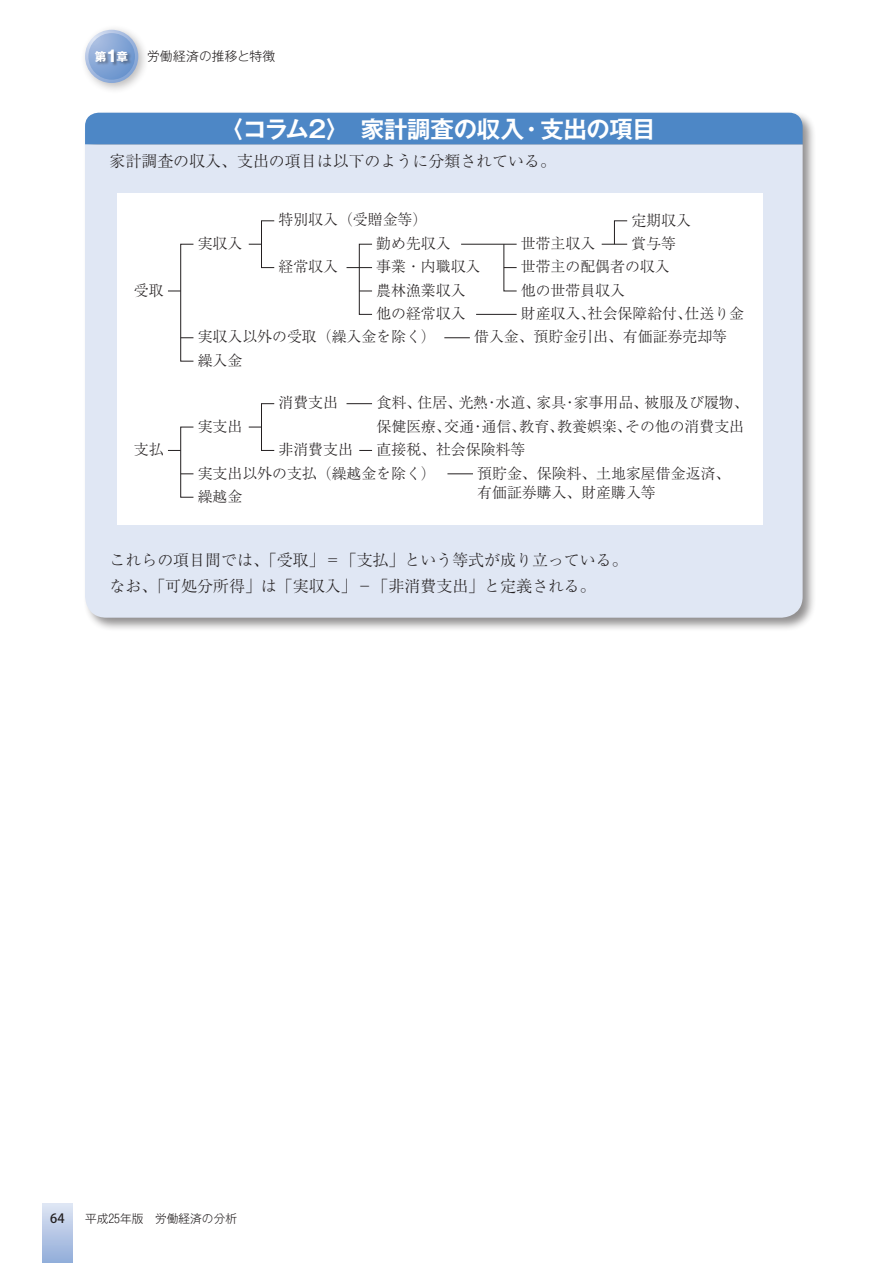
<style>
.page{position:relative;width:893px;height:1263px;background:#fff}
.page>*{position:absolute;margin:0;border:0;box-sizing:border-box;transform-origin:0 0}
.t1{font:700 23.4px "Gothic MB101 Pr 6 De";letter-spacing:-.01em;color:#fff}
.t2{font:300 15.9px/26.5px "Ryumin Pr 6";color:#231f20}
.t3{font:300 14.85px/23.4px "Ryumin Pr 6";color:#231f20}
.t4{font:300 12.75px "Gothic MB101 Pr 6";letter-spacing:.005em;color:#231f20}
.t5{font:500 12.75px "Koz Go Pro";color:#231f20}
.t6{font:300 11.7px "Gothic MB101 Pr 6";color:#231f20}
.t7{font:700 11.7px "Gothic MB101 Pr 6";color:#fff}
.s1{font-size:15.75px}
</style>
<div class="page">
<div style="left:43px;top:1203px;width:29px;height:60px;background:linear-gradient(to bottom,#dfe6f4,#92add9)"></div>
<div style="left:80px;top:25px;width:69px;height:69px;background:#231f20;opacity:.3"></div>
<svg style="left:85px;top:30px;width:53px;height:53px"></svg>
<svg style="left:88px;top:33px;width:47px;height:47px"></svg>
<div style="left:95px;top:50px;width:37px;height:16px;background:#231f20;opacity:.4"></div>
<div style="left:83px;top:110px;width:734px;height:522px;background:#231f20;opacity:.5"></div>
<div style="left:85px;top:113px;width:718px;height:32px;background:#4d87c6"></div>
<div style="left:85px;top:145px;width:718px;height:473px;background:#e0e7f4"></div>
<div style="left:117px;top:193px;width:646px;height:332px;background:#fff"></div>
<svg style="left:168px;top:291px;width:12px;height:1px"></svg>
<svg style="left:444px;top:337px;width:26px;height:1px"></svg>
<div style="left:180px;top:244px;width:14px;height:117px;border:1px solid #231f20"></div>
<svg style="left:249px;top:244px;width:12px;height:1px"></svg>
<div style="left:261px;top:221px;width:13px;height:47px;border:1px solid #231f20"></div>
<svg style="left:347px;top:267px;width:23px;height:1px"></svg>
<div style="left:359px;top:244px;width:13px;height:71px;border:1px solid #231f20"></div>
<hr style="left:461px;top:244px;width:56px;height:1px;background:#231f20">
<hr style="left:476px;top:314px;width:41px;height:1px;background:#231f20">
<svg style="left:503px;top:244px;width:14px;height:47px"></svg>
<svg style="left:602px;top:220px;width:26px;height:25px"></svg>
<svg style="left:168px;top:450px;width:12px;height:1px"></svg>
<svg style="left:447px;top:474px;width:26px;height:1px"></svg>
<div style="left:180px;top:427px;width:14px;height:70px;border:1px solid #231f20"></div>
<svg style="left:249px;top:427px;width:12px;height:1px"></svg>
<div style="left:261px;top:403px;width:13px;height:48px;border:1px solid #231f20"></div>
<svg style="left:347px;top:403px;width:25px;height:1px"></svg>
<svg style="left:359px;top:450px;width:13px;height:1px"></svg>
<p class="t7" style="left:95px;top:46px;width:35px">第<span class="s1">1</span>章</p>
<p class="t4" style="left:147px;top:46px;width:130px">労働経済の推移と特徴</p>
<h1 class="t1" style="left:220px;top:109px;width:437px">〈コラム2〉　家計調査の収入・支出の項目</h1>
<p class="t2" style="left:109px;top:147px;width:448px">家計調査の収入、支出の項目は以下のように分類されている。</p>
<p class="t3" style="left:134px;top:277px;width:31px">受取</p>
<p class="t3" style="left:134px;top:437px;width:31px">支払</p>
<p class="t3" style="left:198px;top:231px;width:46px">実収入</p>
<p class="t3" style="left:278px;top:207px;width:150px">特別収入（受贈金等）</p>
<p class="t3" style="left:278px;top:254px;width:61px">経常収入</p>
<p class="t3" style="left:376px;top:254px;width:106px">事業・内職収入</p>
<p class="t3" style="left:376px;top:231px;width:76px">勤め先収入</p>
<p class="t3" style="left:376px;top:278px;width:91px">農林漁業収入他の経常収入</p>
<p class="t3" style="left:631px;top:207px;width:61px">定期収入</p>
<p class="t3" style="left:521px;top:231px;width:76px">世帯主収入</p>
<p class="t3" style="left:631px;top:231px;width:46px">賞与等</p>
<p class="t3" style="left:521px;top:254px;width:150px">世帯主の配偶者の収入</p>
<p class="t3" style="left:521px;top:278px;width:225px">他の世帯員収入<br>財産収入、社会保障給付、仕送り金</p>
<p class="t3" style="left:198px;top:324px;width:240px">実収入以外の受取（繰入金を除く）</p>
<p class="t3" style="left:198px;top:348px;width:46px">繰入金</p>
<p class="t3" style="left:474px;top:324px;width:254px">借入金、預貯金引出、有価証券売却等</p>
<p class="t3" style="left:377px;top:390px;width:374px">食料、住居、光熱・水道、家具・家事用品、被服及び履物、</p>
<p class="t3" style="left:377px;top:414px;width:369px">保健医療、交通・通信、教育、教養娯楽、その他の消費支出</p>
<p class="t3" style="left:377px;top:437px;width:150px">直接税、社会保険料等</p>
<p class="t3" style="left:477px;top:460px;width:254px">預貯金、保険料、土地家屋借金返済、</p>
<p class="t3" style="left:477px;top:479px;width:180px">有価証券購入、財産購入等</p>
<p class="t3" style="left:278px;top:390px;width:61px">消費支出</p>
<p class="t3" style="left:278px;top:437px;width:76px">非消費支出</p>
<p class="t3" style="left:198px;top:414px;width:46px">実支出</p>
<p class="t3" style="left:198px;top:460px;width:240px">実支出以外の支払（繰越金を除く）</p>
<p class="t3" style="left:198px;top:484px;width:46px">繰越金</p>
<p class="t2" style="left:109px;top:546px;width:520px">これらの項目間では、「受取」＝「支払」という等式が成り立っている。なお、「可処分所得」は「実収入」－「非消費支出」と定義される。</p>
<p class="t5" style="left:50px;top:1210px;width:16px">64</p>
<p class="t6" style="left:85px;top:1208px;width:154px">平成25年版　労働経済の分析</p>
</div>
